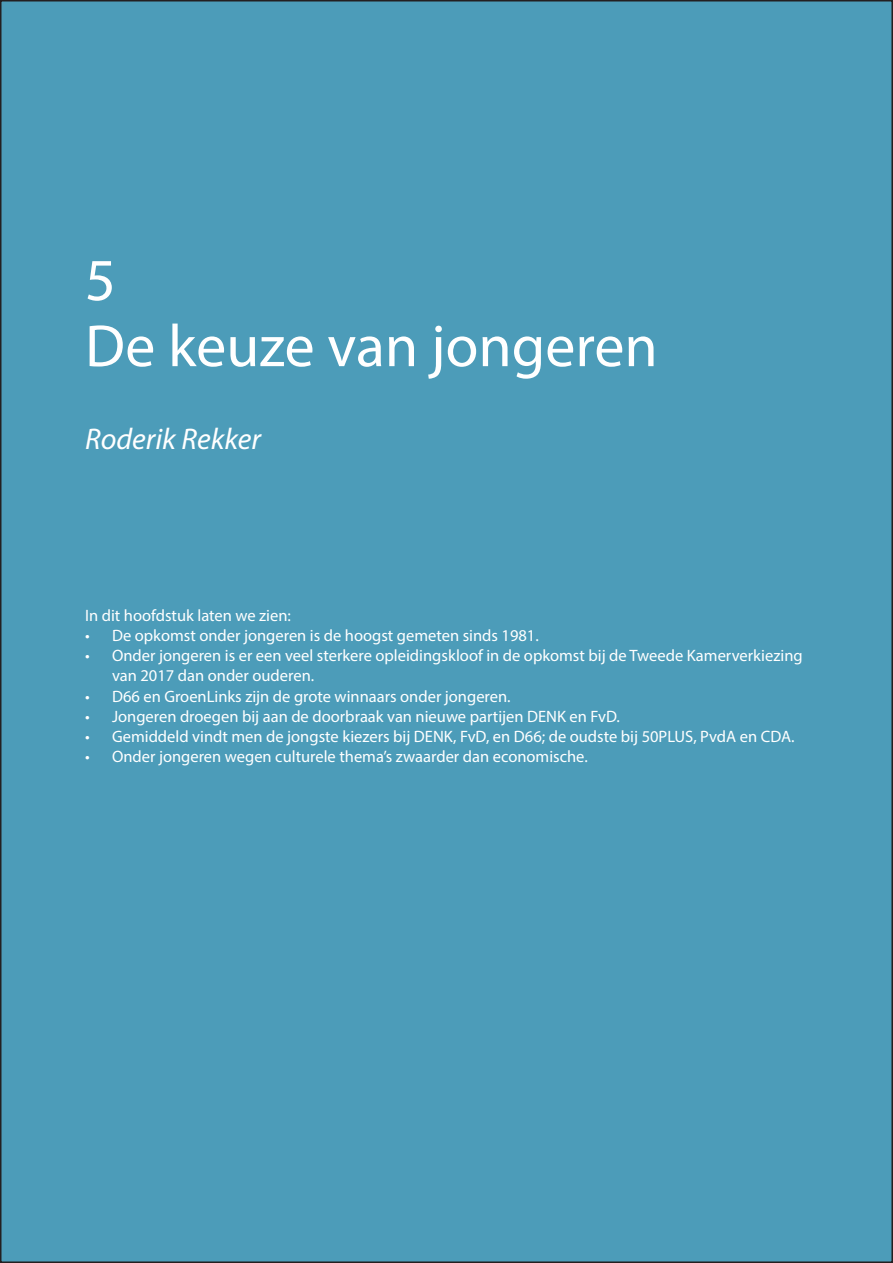
<style>
.page{position:relative;width:893px;height:1263px;background:#fff}
.page>*{position:absolute;margin:0;border:0;box-sizing:border-box;transform-origin:0 0}
.t1{font:60px/66px "Myriad Pro";color:#fff}
.t2{font:italic 30px "Myriad Pro";color:#fff}
.t3{font:16.5px/20.2px "Myriad Pro";color:#fff}
</style>
<div class="page">
<div style="left:1px;top:1px;width:891px;height:1261px;background:#4c9cb9"></div>
<h1 class="t1" style="left:85px;top:246px;width:574px">5<br>De keuze van jongeren</h1>
<h2 class="t2" style="left:85px;top:421px;width:177px">Roderik Rekker</h2>
<p class="t3" style="left:85px;top:605px;width:207px">In dit hoofdstuk laten we zien:</p>
<p class="t3" style="left:85px;top:625px;width:455px">• De opkomst onder jongeren is de hoogst gemeten sinds 1981.</p>
<p class="t3" style="left:112px;top:645px;width:692px;text-indent:-27px">• Onder jongeren is er een veel sterkere opleidingskloof in de opkomst bij de Tweede Kamerverkiezing van 2017 dan onder ouderen.</p>
<p class="t3" style="left:85px;top:686px;width:427px">• D66 en GroenLinks zijn de grote winnaars onder jongeren.</p>
<p class="t3" style="left:85px;top:706px;width:536px">• Jongeren droegen bij aan de doorbraak van nieuwe partijen DENK en FvD.</p>
<p class="t3" style="left:85px;top:726px;width:711px">• Gemiddeld vindt men de jongste kiezers bij DENK, FvD, en D66; de oudste bij 50PLUS, PvdA en CDA.</p>
<p class="t3" style="left:85px;top:746px;width:504px">• Onder jongeren wegen culturele thema’s zwaarder dan economische.</p>
</div>
